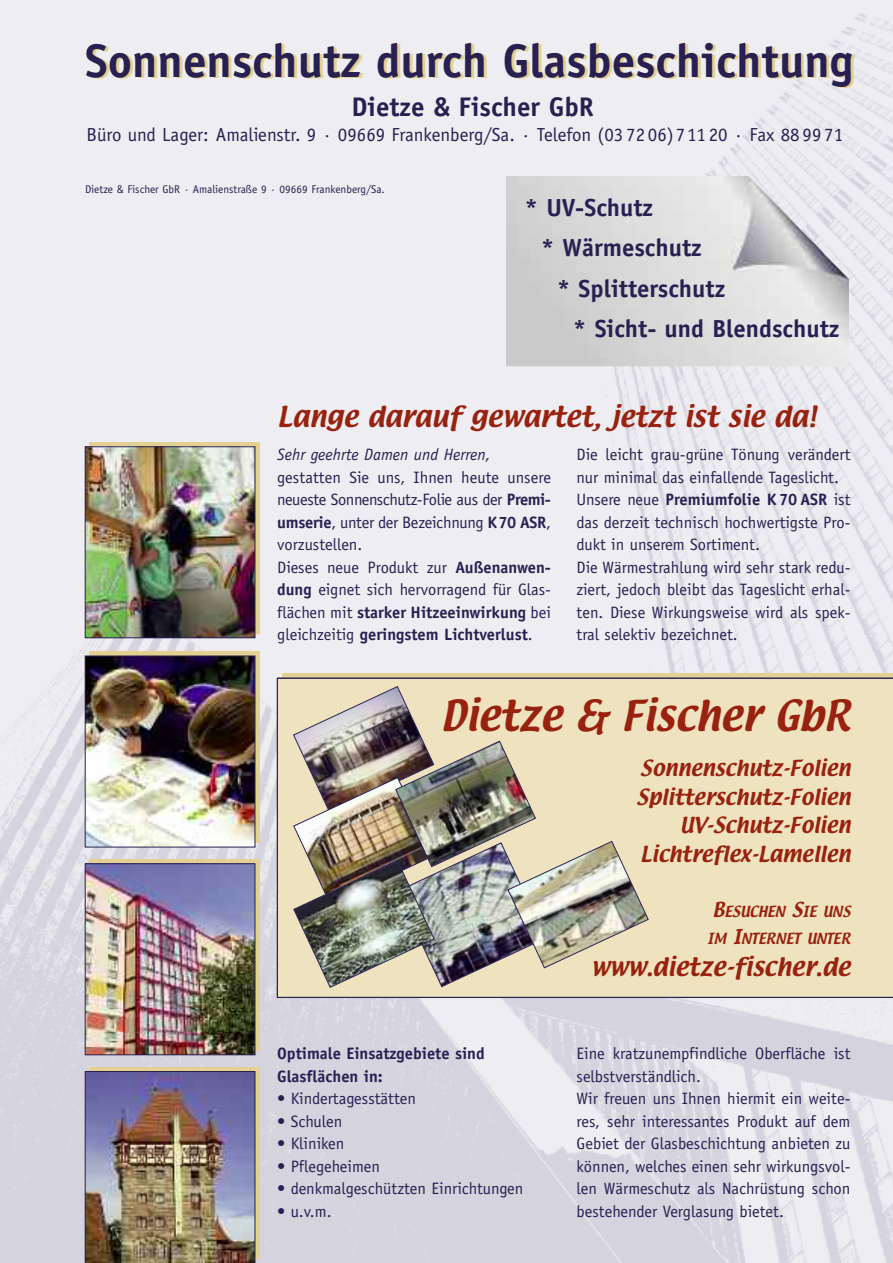
<style>
.page{position:relative;width:893px;height:1263px;background:#fff}
.page>*{position:absolute;margin:0;border:0;box-sizing:border-box;transform-origin:0 0}
.t1{font:700 47.25px "Officina Sans";color:#292052}
.t2{font:37.5px "Textile";color:#98220f}
.t3{font:700 27px "Officina Sans";color:#292052}
.t4{font:25.5px "Textile";color:#98220f}
.t5{font:700 24.75px "Officina Sans";color:#292052}
.t6{font:22.5px "Textile";color:#98220f}
.t7{font:19.5px/28.5px "Textile";color:#98220f;text-align:right}
.t8{font:18.9px "Officina Sans";color:#292052}
.t9{font:16.5px/22.5px "Officina Sans";color:#292052}
.t10{font:700 16.5px/22.5px "Officina Sans";color:#292052}
.t11{font:italic 16.5px "Officina Sans";color:#292052}
.t12{font:13.5px/27px "Textile";color:#98220f;text-align:center}
.t13{font:11.25px "Officina Sans";color:#292052}
.s1{font-weight:700}
.s2{font-size:18px}
</style>
<div class="page">
<img style="left:0;top:0;width:893px;height:1263px">
<div style="left:277px;top:678px;width:616px;height:319px;background:#eee3be"></div>
<img style="left:506px;top:176px;width:343px;height:190px">
<svg style="left:90px;top:442px;width:170px;height:191px;background:#cbbb8b"></svg>
<img style="left:87px;top:449px;width:166px;height:187px">
<div style="left:85px;top:447px;width:170px;height:191px;border:1px solid #292052"></div>
<svg style="left:90px;top:651px;width:170px;height:192px;background:#d0bf8b"></svg>
<img style="left:87px;top:658px;width:166px;height:187px">
<div style="left:85px;top:656px;width:170px;height:191px;border:1px solid #292052"></div>
<div style="left:90px;top:859px;width:170px;height:191px;background:#e3d192"></div>
<img style="left:87px;top:865px;width:166px;height:188px">
<div style="left:85px;top:863px;width:170px;height:192px;border:1px solid #292052"></div>
<div style="left:90px;top:1067px;width:170px;height:191px;background:#e3d192"></div>
<img style="left:85px;top:1071px;width:170px;height:192px">
<img style="left:293px;top:686px;width:356px;height:302px">
<h1 class="t1" style="left:85px;top:43px;width:770px">Sonnenschutz durch Glasbeschichtung</h1>
<h3 class="t3" style="left:352px;top:96px;width:244px">Dietze &amp; Fischer GbR</h3>
<p class="t8" style="left:87px;top:128px;width:758px">Büro und Lager: Amalienstr. 9 · 09669 Frankenberg/Sa. · Telefon (03 72 06)711 20 · Fax 88 99 71</p>
<p class="t13" style="left:85px;top:185px;width:301px">Dietze &amp; Fischer GbR · Amalienstraße 9 · 09669 Frankenberg/Sa.</p>
<h3 class="t5" style="left:525px;top:198px;width:130px">* UV-Schutz</h3>
<h3 class="t5" style="left:541px;top:239px;width:163px">* Wärmeschutz</h3>
<h3 class="t5" style="left:557px;top:279px;width:170px">* Splitterschutz</h3>
<h3 class="t5" style="left:573px;top:319px;width:268px">* Sicht- und Blendschutz</h3>
<h3 class="t4" style="left:277px;top:403px;width:540px">Lange darauf gewartet, jetzt ist sie da!</h3>
<p class="t11" style="left:277px;top:448px;width:215px">Sehr geehrte Damen und Herren,</p>
<p class="t9" style="left:277px;top:467px;width:275px">gestatten Sie uns, Ihnen heute unsere neueste Sonnenschutz-Folie aus der <span class="s1">Premi&shy;umserie</span>, unter der Bezeichnung <span class="s1">K70 ASR</span>, vorzustellen.<br>Dieses neue Produkt zur <span class="s1">Außenanwen&shy;dung</span> eignet sich hervorragend für Glas&shy;flächen mit <span class="s1">starker Hitzeeinwirkung</span> bei gleichzeitig <span class="s1">geringstem Lichtverlust</span>.</p>
<p class="t9" style="left:577px;top:445px;width:275px">Die leicht grau-grüne Tönung verändert nur minimal das einfallende Tageslicht.<br>Unsere neue <span class="s1">Premiumfolie K 70 ASR</span> ist das derzeit technisch hochwertigste Pro&shy;dukt in unserem Sortiment.<br>Die Wärmestrahlung wird sehr stark redu&shy;ziert, jedoch bleibt das Tageslicht erhal&shy;ten. Diese Wirkungsweise wird als spek&shy;tral selektiv bezeichnet.</p>
<h2 class="t2" style="left:440px;top:696px;width:412px">Dietze &amp; Fischer GbR</h2>
<p class="t7" style="left:636px;top:755px;width:216px">Sonnenschutz-Folien<br>Splitterschutz-Folien<br>UV-Schutz-Folien<br>Lichtreflex-Lamellen</p>
<p class="t12" style="left:707px;top:899px;width:145px"><span class="s2">B</span>ESUCHEN <span class="s2">S</span>IE UNS<br>IM <span class="s2">I</span>NTERNET UNTER</p>
<h3 class="t6" style="left:591px;top:955px;width:261px">www.dietze-fischer.de</h3>
<p class="t10" style="left:277px;top:1044px;width:209px">Optimale Einsatzgebiete sind<br>Glasflächen in:</p>
<p class="t9" style="left:277px;top:1089px;width:140px">• Kindertagesstätten</p>
<p class="t9" style="left:277px;top:1111px;width:67px">• Schulen</p>
<p class="t9" style="left:277px;top:1134px;width:69px">• Kliniken</p>
<p class="t9" style="left:277px;top:1156px;width:104px">• Pflegeheimen</p>
<p class="t9" style="left:277px;top:1179px;width:248px">• denkmalgeschützten Einrichtungen</p>
<p class="t9" style="left:277px;top:1201px;width:56px">• u.v.m.</p>
<p class="t9" style="left:577px;top:1044px;width:275px">Eine kratzunempfindliche Oberfläche ist selbstverständlich.<br>Wir freuen uns Ihnen hiermit ein weite&shy;res, sehr interessantes Produkt auf dem Gebiet der Glasbeschichtung anbieten zu können, welches einen sehr wirkungsvol&shy;len Wärmeschutz als Nachrüstung schon bestehender Verglasung bietet.</p>
</div>
